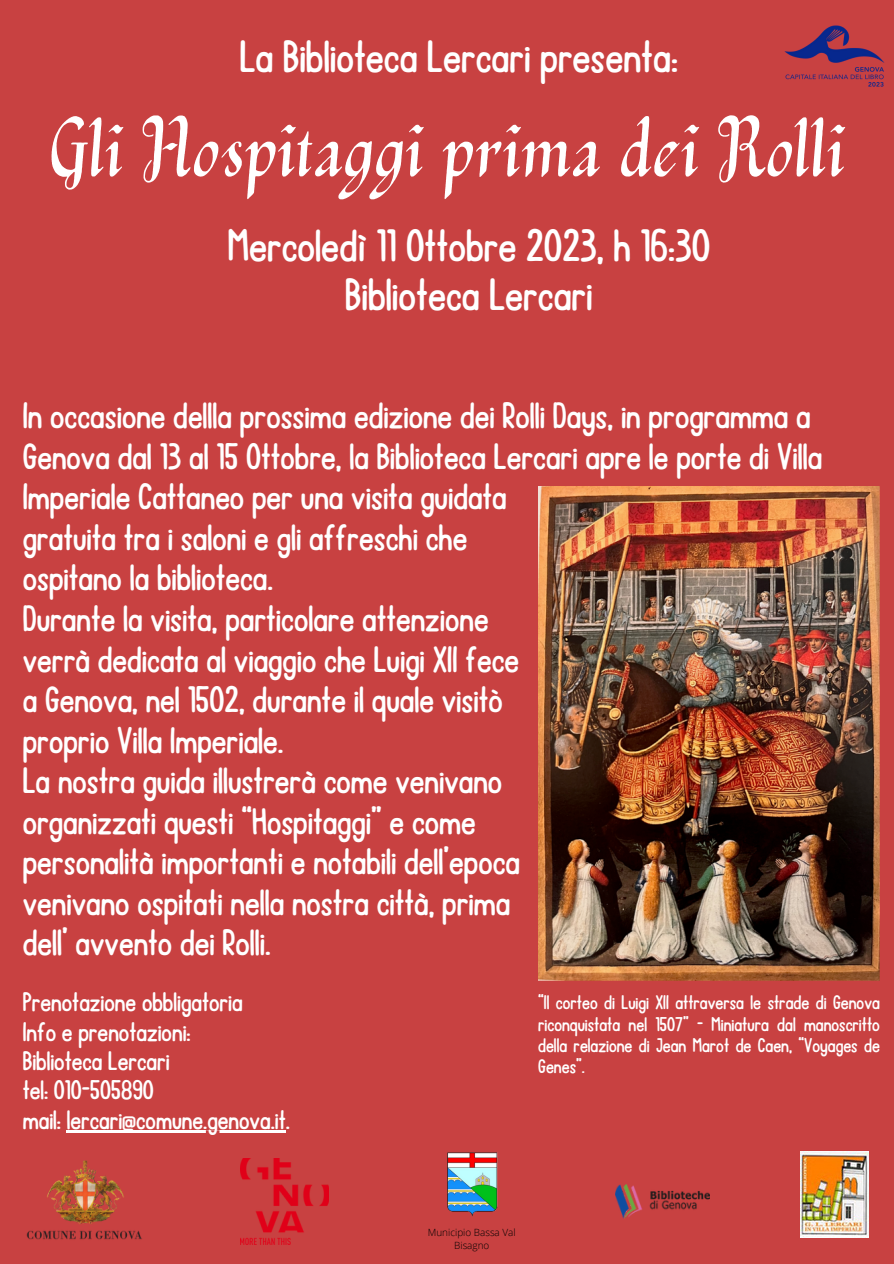
<style>
.page{position:relative;width:894px;height:1264px;background:#fff}
.page>*{position:absolute;margin:0;border:0;box-sizing:border-box;transform-origin:0 0}
.t1{font:700 82.5px "Belina";color:#fff}
.t2{font:48px "Ballpoint";color:#fff}
.t3{font:39px/40.5px "Ballpoint";color:#fff}
.t4{font:28.5px "Ballpoint";color:#fff}
.t5{font:21px/21.5px "Ballpoint";color:#fff;text-align:justify}
.t6{font:300 9.9px/13.2px "Open Sans";color:#000;text-align:center}
</style>
<div class="page">
<div style="left:0;top:0;width:893px;height:1263px;background:#c84141"></div>
<img style="left:784px;top:25px;width:101px;height:62px">
<img style="left:800px;top:1151px;width:68px;height:86px">
<img style="left:615px;top:1184px;width:93px;height:34px">
<img style="left:26px;top:1160px;width:116px;height:80px">
<img style="left:240px;top:1158px;width:88px;height:86px">
<img style="left:447px;top:1152px;width:51px;height:64px">
<img style="left:538px;top:487px;width:341px;height:493px">
<hr style="left:67px;top:1130px;width:219px;height:3px;background:#fff">
<p class="t2" style="left:240px;top:33px;width:439px">La Biblioteca Lercari presenta:</p>
<p class="t1" style="left:50px;top:92px;width:796px">Gli Hospitaggi prima dei Rolli</p>
<p class="t2" style="left:228px;top:222px;width:484px">Mercoledì 11 Ottobre 2023, h 16:30</p>
<p class="t2" style="left:345px;top:272px;width:249px">Biblioteca Lercari</p>
<p class="t3" style="left:23px;top:396px;width:800px">In occasione dellla prossima edizione dei Rolli Days, in programma a<br>Genova dal 13 al 15 Ottobre, la Biblioteca Lercari apre le porte di Villa<br>Imperiale Cattaneo per una visita guidata</p>
<p class="t3" style="left:23px;top:518px;width:446px">gratuita tra i saloni e gli affreschi che</p>
<p class="t3" style="left:23px;top:558px;width:252px">ospitano la biblioteca.</p>
<p class="t3" style="left:23px;top:599px;width:467px">Durante la visita, particolare attenzione</p>
<p class="t3" style="left:23px;top:639px;width:498px">verrà dedicata al viaggio che Luigi XII fece</p>
<p class="t3" style="left:23px;top:680px;width:481px">a Genova, nel 1502, durante il quale visitò</p>
<p class="t3" style="left:23px;top:720px;width:262px">proprio Villa Imperiale.</p>
<p class="t3" style="left:23px;top:761px;width:481px">La nostra guida illustrerà come venivano</p>
<p class="t3" style="left:23px;top:801px;width:454px">organizzati questi “Hospitaggi” e come</p>
<p class="t3" style="left:23px;top:842px;width:498px">personalità importanti e notabili dell’epoca</p>
<p class="t3" style="left:23px;top:883px;width:489px">venivano ospitati nella nostra città, prima</p>
<p class="t3" style="left:23px;top:923px;width:249px">dell’ avvento dei Rolli.</p>
<p class="t4" style="left:23px;top:988px;width:221px">Prenotazione obbligatoria</p>
<p class="t4" style="left:23px;top:1017px;width:169px">Info e prenotazioni:</p>
<p class="t4" style="left:23px;top:1047px;width:148px">Biblioteca Lercari</p>
<p class="t4" style="left:23px;top:1076px;width:133px">tel: 010-505890</p>
<p class="t4" style="left:23px;top:1105px;width:268px">mail: lercari@comune.genova.it.</p>
<p class="t5" style="left:538px;top:992px;width:343px">“Il corteo di Luigi XII attraversa le strade di Genova riconquistata nel 1507” - Miniatura dal manoscritto della relazione di Jean Marot de Caen, “Voyages de Genes”.</p>
<p class="t6" style="left:428px;top:1225px;width:89px">Municipio Bassa Val<br>Bisagno</p>
</div>
